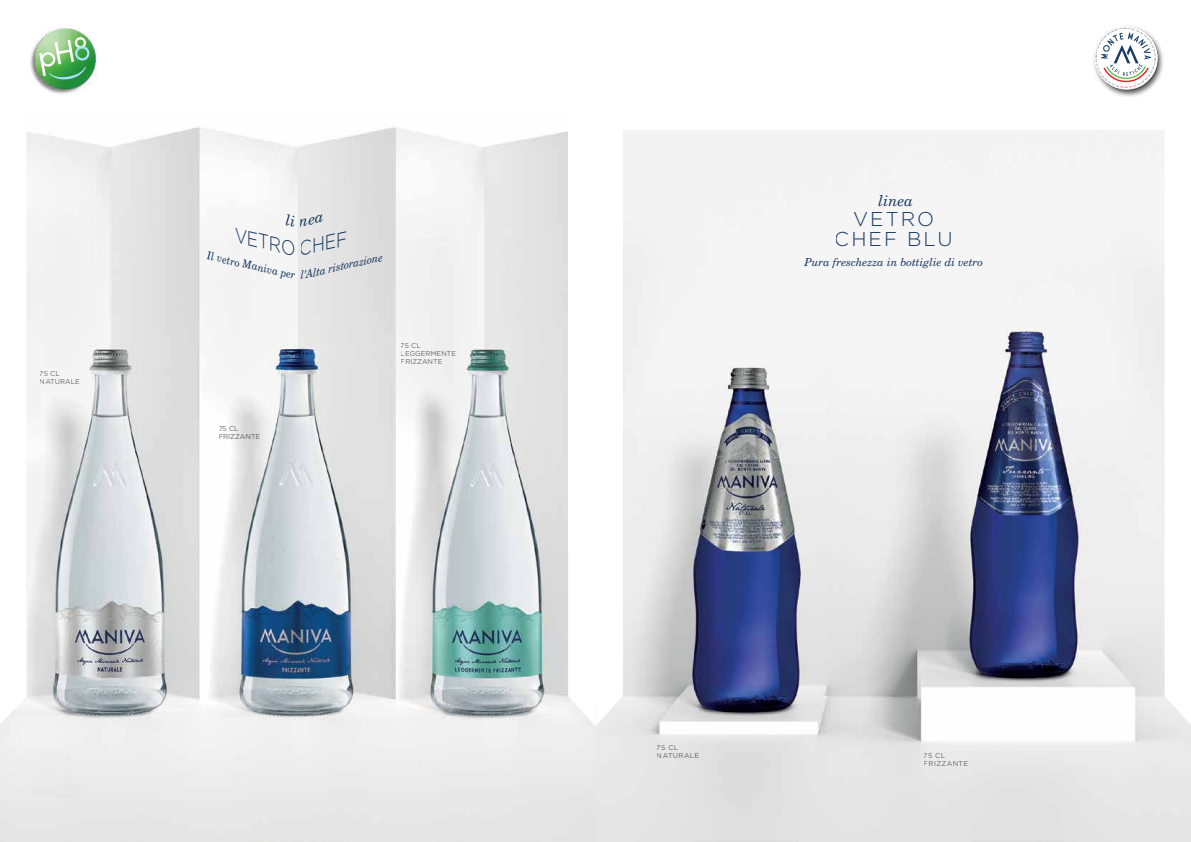
<style>
.page{position:relative;width:1191px;height:842px;background:#fff}
.page>*{position:absolute;margin:0;border:0;box-sizing:border-box;transform-origin:0 0}
.t1{font:300 20px/20px "Gotham";letter-spacing:.1em;color:#183b66;text-align:center}
.t2{font:italic 300 20px "Gotham";color:#183b66;scale:.87 1}
.t3{font:italic 15px "New Century Schlbk LT Std";color:#183b66}
.t4{font:italic 11px "New Century Schlbk LT Std";color:#183b66;scale:.93 1}
.t5{font:italic 11px "New Century Schlbk LT Std";color:#183b66}
.t6{font:7px/8px "Gotham";color:#6d6e71}
.t7{font:7px/8px "Gotham";letter-spacing:.05em;color:#6d6e71}
</style>
<div class="page">
<img style="left:596px;top:131px;width:595px;height:711px">
<img style="left:0;top:127px;width:596px;height:715px">
<svg style="left:1164px;top:131px;width:27px;height:594px"></svg>
<svg style="left:0;top:127px;width:26px;height:598px"></svg>
<svg style="left:568px;top:127px;width:55px;height:599px"></svg>
<img style="left:1093px;top:26px;width:70px;height:70px">
<img style="left:1095px;top:27px;width:61px;height:62px">
<svg style="left:1101px;top:33px;width:50px;height:50px"></svg>
<img style="left:1px;top:28px;width:108px;height:126px">
<svg style="left:39px;top:37px;width:51px;height:44px;background:#7dc183"></svg>
<svg style="left:286px;top:214px;width:37px;height:14px"></svg>
<p class="t6" style="left:40px;top:369px;width:41px">75 CL<br>NATURALE</p>
<h1 class="t2" style="left:239px;top:223px;width:73px;rotate:13deg">VETRO</h1>
<h1 class="t2" style="left:295px;top:237px;width:57px;rotate:-13deg">CHEF</h1>
<h3 class="t4" style="left:298px;top:269px;width:92px;rotate:-13deg">l’Alta ristorazione</h3>
<h3 class="t4" style="left:209px;top:249px;width:99px;rotate:13deg">Il vetro Maniva per</h3>
<p class="t6" style="left:219px;top:424px;width:43px">75 CL<br>FRIZZANTE</p>
<p class="t6" style="left:401px;top:342px;width:57px">75 CL<br>LEGGERMENTE<br>FRIZZANTE</p>
<h2 class="t3" style="left:878px;top:192px;width:36px">linea</h2>
<h1 class="t1" style="left:834px;top:208px;width:120px">VETRO<br>CHEF BLU</h1>
<h3 class="t5" style="left:804px;top:256px;width:180px">Pura freschezza in bottiglie di vetro</h3>
<p class="t7" style="left:657px;top:743px;width:44px">75 CL<br>NATURALE</p>
<p class="t7" style="left:923px;top:751px;width:46px">75 CL<br>FRIZZANTE</p>
</div>
